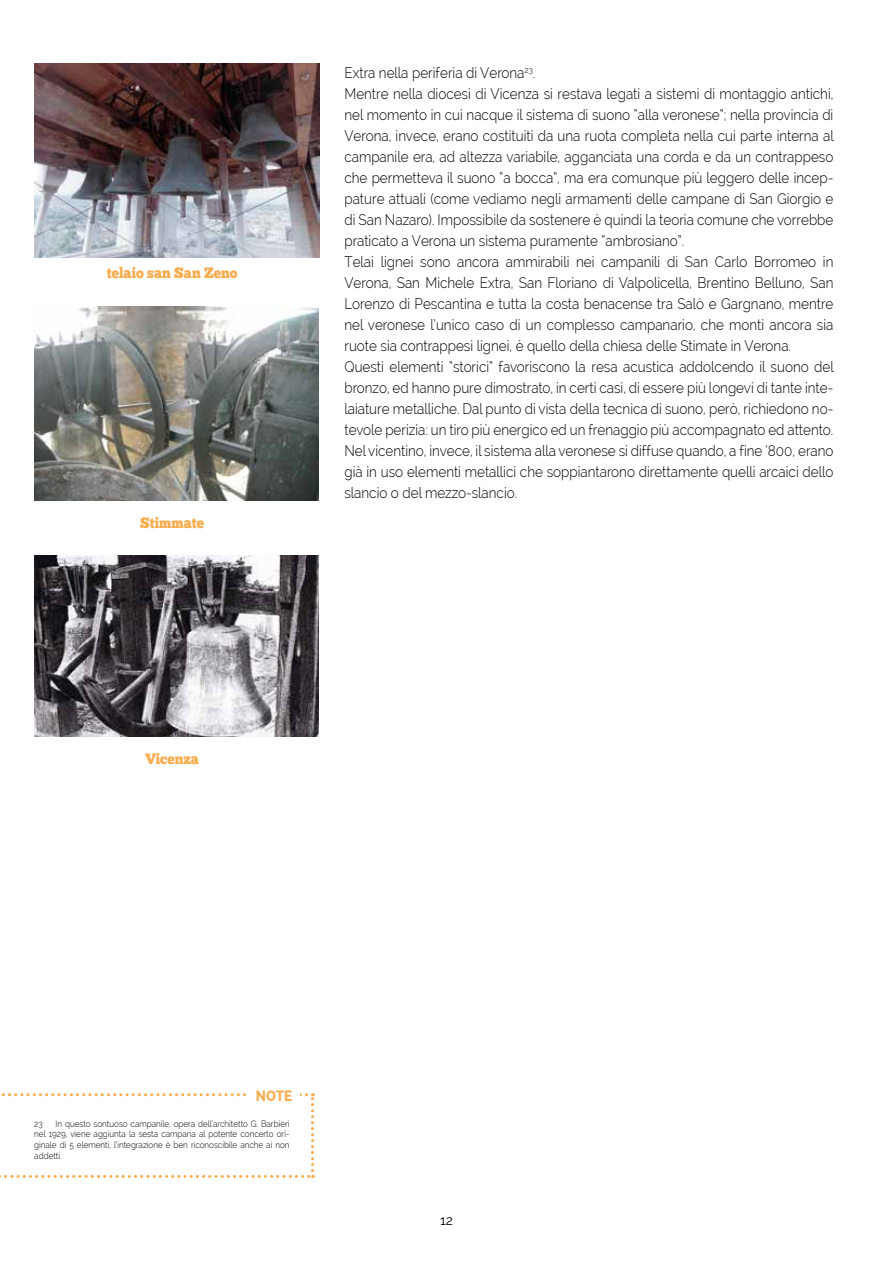
<style>
.page{position:relative;width:893px;height:1263px;background:#fff}
.page>*{position:absolute;margin:0;border:0;box-sizing:border-box;transform-origin:0 0}
.t1{font:300 15px/21px "Raleway";color:#000;scale:.9 1}
.t2{font:15px "Chunk Five";color:#f7ad50;scale:.9 1}
.t3{font:800 15px "Raleway";color:#f7ad50;scale:.9 1}
.t4{font:13.5px "Raleway";color:#000}
.t5{font:300 9px/10.8px "Raleway";color:#000;text-align:justify;scale:.9 1}
</style>
<div class="page">
<img style="left:34px;top:307px;width:285px;height:193px">
<img style="left:34px;top:555px;width:285px;height:181px">
<img style="left:34px;top:64px;width:285px;height:194px">
<svg style="left:0;top:1093px;width:314px;height:85px"></svg>
<div style="left:249px;top:1086px;width:51px;height:15px;background:#fff"></div>
<p class="t2" style="left:107px;top:264px;width:147px">telaio san San Zeno</p>
<p class="t2" style="left:140px;top:514px;width:72px">Stimmate</p>
<p class="t2" style="left:145px;top:749px;width:61px">Vicenza</p>
<p class="t1" style="left:344px;top:62px;width:545px">Extra nella periferia di Verona<sup>23</sup>.<br>Mentre nella diocesi di Vicenza si restava legati a sistemi di montaggio antichi, nel momento in cui nacque il sistema di suono “alla veronese”; nella provincia di Verona, invece, erano costituiti da una ruota completa nella cui parte interna al campanile era, ad altezza variabile, agganciata una corda e da un contrappeso che permetteva il suono “a bocca”, ma era comunque più leggero delle incep&shy;pature attuali (come vediamo negli armamenti delle campane di San Giorgio e di San Nazaro). Impossibile da sostenere è quindi la teoria comune che vorrebbe praticato a Verona un sistema puramente “ambrosiano”.<br>Telai lignei sono ancora ammirabili nei campanili di San Carlo Borromeo in Verona, San Michele Extra, San Floriano di Valpolicella, Brentino Belluno, San Lorenzo di Pescantina e tutta la costa benacense tra Salò e Gargnano, mentre nel veronese l’unico caso di un complesso campanario, che monti ancora sia ruote sia contrappesi lignei, è quello della chiesa delle Stimate in Verona.<br>Questi elementi “storici” favoriscono la resa acustica addolcendo il suono del bronzo, ed hanno pure dimostrato, in certi casi, di essere più longevi di tante inte&shy;laiature metalliche. Dal punto di vista della tecnica di suono, però, richiedono no&shy;tevole perizia: un tiro più energico ed un frenaggio più accompagnato ed attento.<br>Nel vicentino, invece, il sistema alla veronese si diffuse quando, a fine ‘800, erano già in uso elementi metallici che soppiantarono direttamente quelli arcaici dello slancio o del mezzo-slancio.</p>
<p class="t3" style="left:256px;top:1087px;width:42px">NOTE</p>
<p class="t5" style="left:34px;top:1118px;width:285px;text-indent:21px">In questo sontuoso campanile, opera dell’architetto G. Barbieri nel 1929, viene aggiunta la sesta campana al potente concerto ori&shy;ginale di 5 elementi, l’integrazione è ben riconoscibile anche ai non addetti.</p>
<p class="t5" style="left:34px;top:1118px;width:11px">23</p>
<p class="t4" style="left:440px;top:1212px;width:14px">12</p>
</div>
